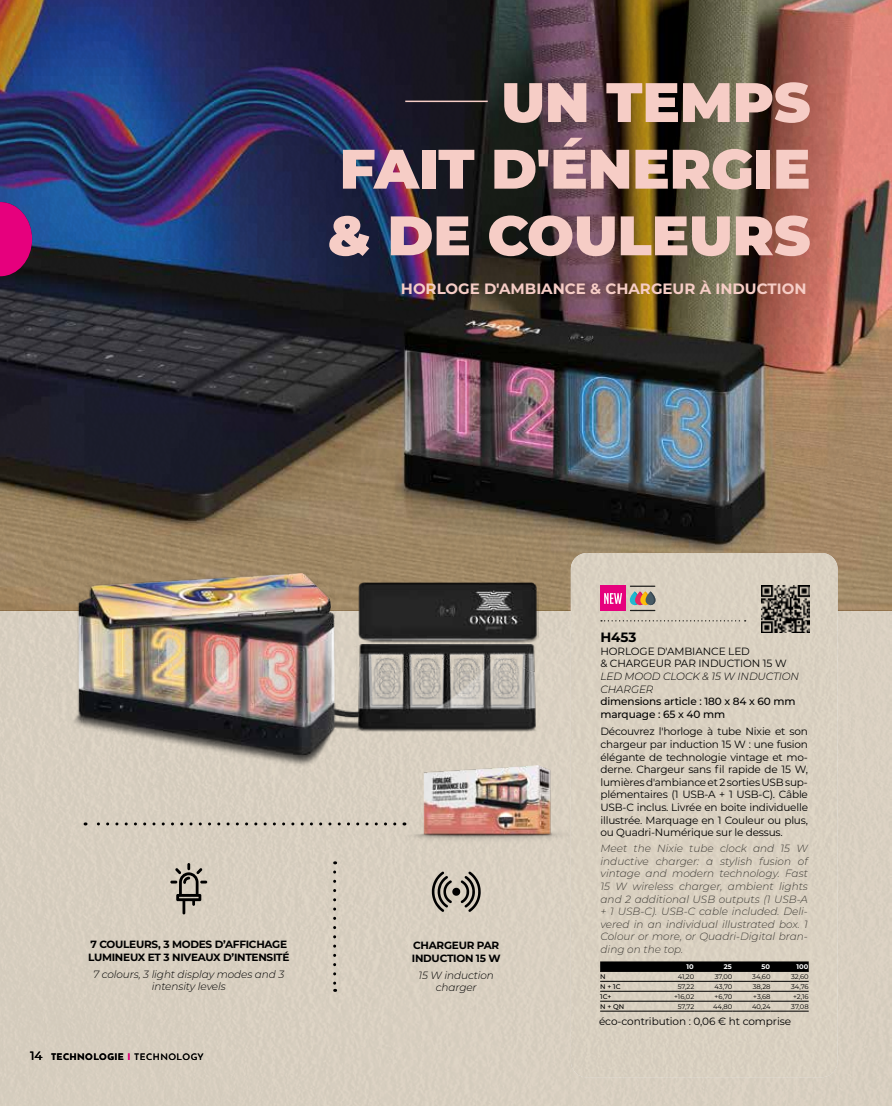
<style>
.page{position:relative;width:893px;height:1106px;background:#fff}
.page>*{position:absolute;margin:0;border:0;box-sizing:border-box;transform-origin:0 0}
.t1{font:900 55.5px/66.6px "Montserrat";color:#f6cdc6;text-align:justify}
.t2{font:700 15px "Montserrat";color:#f6cdc6}
.t3{font:700 13.5px "Montserrat";color:#000}
.t4{font:10.5px/12.6px "Montserrat";letter-spacing:-.02em;color:#000}
.t5{font:italic 300 10.5px/12.6px "Montserrat";color:#4a4a49;text-align:justify}
.t6{font:italic 300 10.5px/12.6px "Montserrat";letter-spacing:-.01em;color:#000;text-align:center}
.t7{font:700 10.5px/12.6px "Montserrat";letter-spacing:-.025em;color:#000}
.t8{font:500 10.5px/12.6px "Montserrat";letter-spacing:-.01em;color:#000}
.t9{font:700 9px "Josefin Sans";letter-spacing:.04em;color:#000}
.t10{font:6.75px "Montserrat";color:#000}
.t11{font:500 6.75px "Montserrat";color:#000}
.t12{font:700 6.75px "Montserrat";color:#fff}
.s1{font-family:"Montserrat";font-weight:500;font-size:12px}
.s2{color:#e6007d}
.s3{font-weight:400}
</style>
<div class="page">
<div style="left:0;top:609px;width:891px;height:497px;background:#d8cfc0"></div>
<img style="left:0;top:0;width:891px;height:610px">
<img style="left:402px;top:765px;width:158px;height:75px">
<img style="left:68px;top:574px;width:299px;height:192px">
<div style="left:571px;top:553px;width:267px;height:524px;background:#d9d1c1"></div>
<svg style="left:601px;top:620px;width:145px;height:1px"></svg>
<img style="left:762px;top:585px;width:47px;height:48px">
<svg style="left:630px;top:591px;width:25px;height:20px"></svg>
<hr style="left:630px;top:585px;width:25px;height:2px;background:#21211f">
<div style="left:600px;top:585px;width:26px;height:26px;background:#e6007d"></div>
<svg style="left:604px;top:593px;width:18px;height:11px"></svg>
<svg style="left:600px;top:961px;width:209px;height:10px;background:#0a0909"></svg>
<hr style="left:600px;top:981px;width:56px;height:1px;background:#000">
<hr style="left:656px;top:981px;width:38px;height:1px;background:#000">
<hr style="left:694px;top:981px;width:38px;height:1px;background:#000">
<hr style="left:732px;top:981px;width:38px;height:1px;background:#000">
<hr style="left:770px;top:981px;width:39px;height:1px;background:#000">
<hr style="left:656px;top:991px;width:38px;height:1px;background:#000">
<hr style="left:694px;top:991px;width:38px;height:1px;background:#000">
<hr style="left:732px;top:991px;width:38px;height:1px;background:#000">
<hr style="left:770px;top:991px;width:39px;height:1px;background:#000">
<hr style="left:656px;top:1001px;width:38px;height:1px;background:#000">
<hr style="left:694px;top:1001px;width:38px;height:1px;background:#000">
<hr style="left:732px;top:1001px;width:38px;height:1px;background:#000">
<hr style="left:770px;top:1001px;width:39px;height:1px;background:#000">
<hr style="left:656px;top:1010px;width:38px;height:1px;background:#000">
<hr style="left:694px;top:1010px;width:38px;height:1px;background:#000">
<hr style="left:732px;top:1010px;width:38px;height:1px;background:#000">
<hr style="left:770px;top:1010px;width:39px;height:1px;background:#000">
<hr style="left:600px;top:991px;width:56px;height:1px;background:#000">
<hr style="left:600px;top:1001px;width:56px;height:1px;background:#000">
<hr style="left:600px;top:1010px;width:56px;height:1px;background:#000">
<hr style="left:600px;top:971px;width:56px;height:1px;background:#000">
<hr style="left:656px;top:971px;width:38px;height:1px;background:#000">
<hr style="left:694px;top:971px;width:38px;height:1px;background:#000">
<hr style="left:732px;top:971px;width:38px;height:1px;background:#000">
<hr style="left:770px;top:971px;width:39px;height:1px;background:#000">
<svg style="left:170px;top:863px;width:37px;height:51px"></svg>
<svg style="left:85px;top:822px;width:310px;height:3px"></svg>
<svg style="left:333px;top:872px;width:3px;height:119px"></svg>
<svg style="left:432px;top:871px;width:49px;height:40px"></svg>
<img style="left:355px;top:644px;width:181px;height:87px">
<img style="left:358px;top:582px;width:180px;height:61px">
<hr style="left:405px;top:101px;width:83px;height:1px;background:#f6cdc6">
<svg style="left:0;top:202px;width:32px;height:74px;background:#bb0b75"></svg>
<h1 class="t1" style="left:328px;top:70px;width:484px;text-indent:174px">UN TEMPS FAIT D'ÉNERGIE &amp; DE COULEURS</h1>
<h2 class="t2" style="left:401px;top:277px;width:407px">HORLOGE D'AMBIANCE &amp; CHARGEUR À INDUCTION</h2>
<p class="t7" style="left:88px;top:937px;width:203px">7 COULEURS, 3 MODES D’AFFICHAGE<br>LUMINEUX ET 3 NIVEAUX D’INTENSITÉ</p>
<p class="t6" style="left:93px;top:967px;width:193px">7 colours, 3 light display modes and 3 intensity levels</p>
<p class="t9" style="left:30px;top:1048px;width:175px"><span class="s1">14</span> TECHNOLOGIE <span class="s2">I</span> <span class="s3">TECHNOLOGY</span></p>
<p class="t7" style="left:412px;top:938px;width:90px">CHARGEUR PAR<br>INDUCTION 15 W</p>
<p class="t6" style="left:419px;top:968px;width:77px">15 W induction charger</p>
<p class="t3" style="left:600px;top:627px;width:38px">H453</p>
<p class="t4" style="left:600px;top:644px;width:188px">HORLOGE D'AMBIANCE LED<br>&amp; CHARGEUR PAR INDUCTION 15 W</p>
<p class="t6" style="left:600px;top:669px;width:200px;text-align:left">LED MOOD CLOCK &amp; 15 W INDUCTION<br>CHARGER</p>
<p class="t8" style="left:600px;top:694px;width:197px">dimensions article : 180 x 84 x 60 mm marquage : 65 x 40 mm</p>
<p class="t4" style="left:600px;top:725px;width:209px;text-align:justify">Découvrez l'horloge à tube Nixie et son chargeur par induction 15 W : une fusion élégante de technologie vintage et mo&shy;derne. Chargeur sans fil rapide de 15 W, lumières d'ambiance et 2 sorties USB sup&shy;plémentaires (1 USB-A + 1 USB-C). Câble USB-C inclus. Livrée en boite individuelle illustrée. Marquage en 1 Couleur ou plus, ou Quadri-Numérique sur le dessus.</p>
<p class="t5" style="left:600px;top:841px;width:209px">Meet the Nixie tube clock and 15 W inductive charger: a stylish fusion of vintage and modern technology. Fast 15 W wireless charger, ambient lights and 2 additional USB outputs (1 USB-A + 1 USB-C). USB-C cable included. Deli&shy;vered in an individual illustrated box. 1<br>Colour or more, or Quadri-Digital bran&shy;ding on the top.</p>
<p class="t12" style="left:686px;top:961px;width:9px">10</p>
<p class="t12" style="left:724px;top:961px;width:9px">25</p>
<p class="t12" style="left:761px;top:961px;width:10px">50</p>
<p class="t12" style="left:796px;top:961px;width:13px">100</p>
<p class="t11" style="left:600px;top:971px;width:7px">N</p>
<p class="t10" style="left:678px;top:971px;width:18px">41,20</p>
<p class="t10" style="left:715px;top:971px;width:19px">37,00</p>
<p class="t10" style="left:752px;top:971px;width:20px">34,60</p>
<p class="t10" style="left:791px;top:971px;width:19px">32,60</p>
<p class="t11" style="left:600px;top:981px;width:22px">N + 1C</p>
<p class="t10" style="left:678px;top:981px;width:18px">57,22</p>
<p class="t10" style="left:715px;top:981px;width:19px">43,70</p>
<p class="t10" style="left:753px;top:981px;width:19px">38,28</p>
<p class="t10" style="left:791px;top:981px;width:19px">34,76</p>
<p class="t11" style="left:600px;top:991px;width:13px">1C+</p>
<p class="t10" style="left:674px;top:991px;width:22px">+16,02</p>
<p class="t10" style="left:715px;top:991px;width:19px">+6,70</p>
<p class="t10" style="left:753px;top:991px;width:19px">+3,68</p>
<p class="t10" style="left:793px;top:991px;width:17px">+2,16</p>
<p class="t11" style="left:600px;top:1001px;width:26px">N + QN</p>
<p class="t10" style="left:678px;top:1001px;width:18px">57,72</p>
<p class="t10" style="left:713px;top:1001px;width:21px">44,80</p>
<p class="t10" style="left:752px;top:1001px;width:20px">40,24</p>
<p class="t10" style="left:791px;top:1001px;width:19px">37,08</p>
<p class="t4" style="left:599px;top:1014px;width:194px">éco-contribution : 0,06 € ht comprise</p>
</div>
